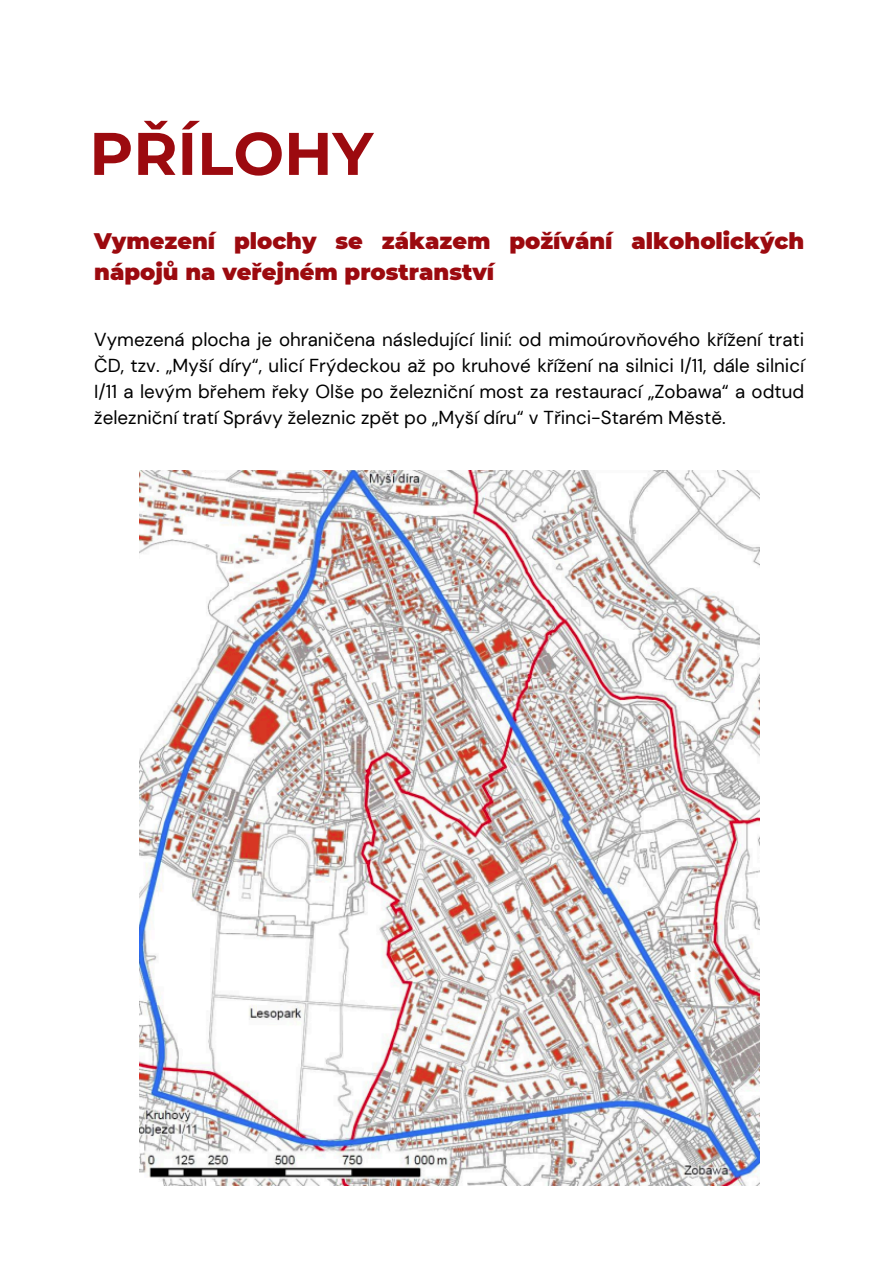
<style>
.page{position:relative;width:894px;height:1264px;background:#fff}
.page>*{position:absolute;margin:0;border:0;box-sizing:border-box;transform-origin:0 0}
.t1{font:700 60px "Montserrat";color:#9c0a0f}
.t2{font:900 22.5px/30.3px "Montserrat";color:#9c0a0f}
.t3{font:18.75px/25.8px "DM Sans";color:#000;text-align:justify}
</style>
<div class="page">
<img style="left:139px;top:470px;width:620px;height:714px">
<h1 class="t1" style="left:89px;top:117px;width:285px">PŘÍLOHY</h1>
<h2 class="t2" style="left:94px;top:226px;width:711px">Vymezení plochy se zákazem požívání alkoholických nápojů na veřejném prostranství</h2>
<p class="t3" style="left:94px;top:327px;width:711px">Vymezená plocha je ohraničena následující linií: od mimoúrovňového křížení trati ČD, tzv. „Myší díry“, ulicí Frýdeckou až po kruhové křížení na silnici I/11, dále silnicí I/11 a levým břehem řeky Olše po železniční most za restaurací „Zobawa“ a odtud železniční tratí Správy železnic zpět po „Myší díru“ v Třinci-Starém Městě.</p>
</div>
